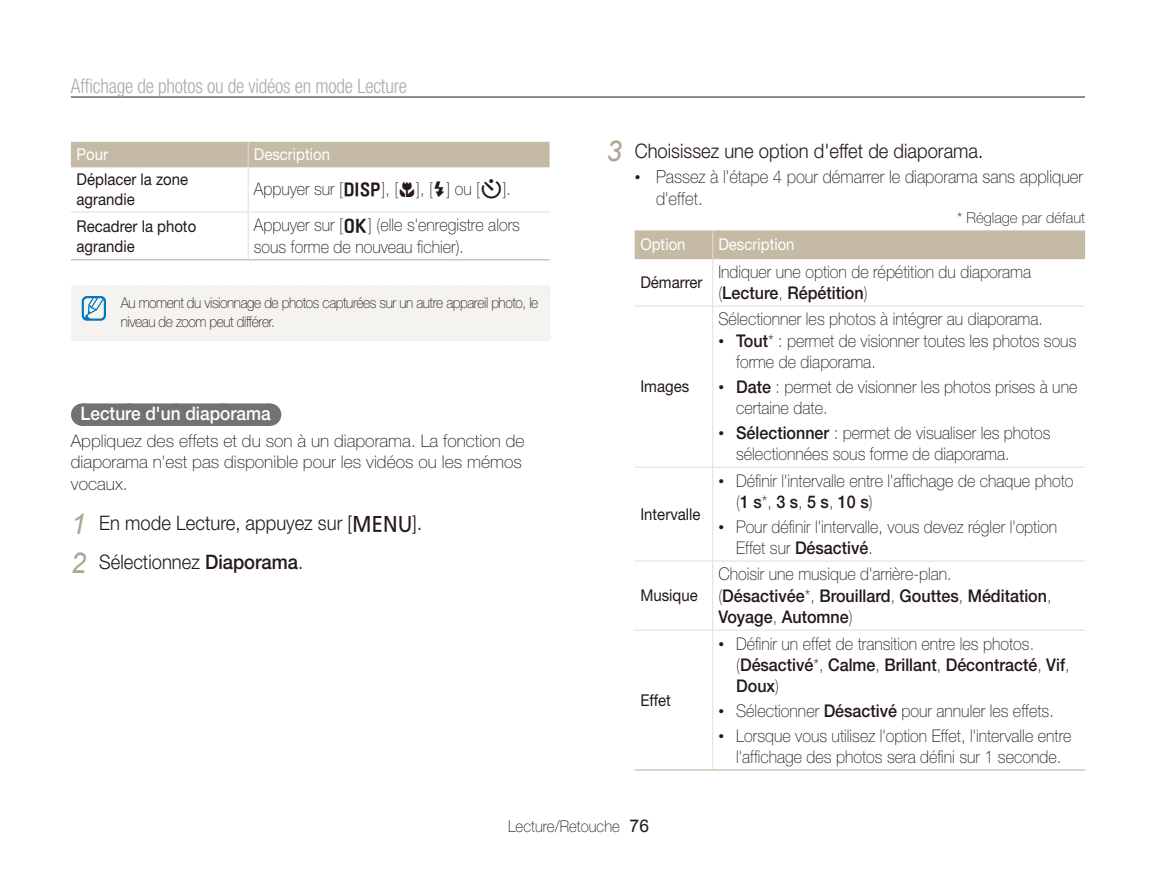
<style>
.page{position:relative;width:1156px;height:872px;background:#fff}
.page>*{position:absolute;margin:0;border:0;box-sizing:border-box;transform-origin:0 0}
.t1{font:300 20px/39px "Helvetica Neue";color:#231916;scale:.92 1}
.t2{font:300 condensed 20px "Helvetica Neue";letter-spacing:-.01em;color:#ababac;scale:.96 1}
.t3{font:500 18.75px "Helvetica Neue";color:#fff;scale:.92 1}
.t4{font:100 18px/21.8px "Helvetica Neue";color:#231916;scale:.92 1}
.t5{font:100 17.5px/21.2px "Helvetica Neue";color:#231916;scale:.92 1}
.t6{font:100 17.5px/21.2px "Helvetica Neue";color:#231916}
.t7{font:500 17.5px/21.2px "Helvetica Neue";color:#231916;scale:.92 1}
.t8{font:16.25px/20px "Helvetica Neue";color:#231916;scale:.92 1}
.t9{font:16.25px "Helvetica Neue";color:#fff;scale:.92 1}
.t10{font:100 16.25px "Helvetica Neue";color:#231916;scale:.92 1}
.t11{font:100 15px/18.8px "Helvetica Neue";letter-spacing:-.03em;color:#231916;scale:.92 1}
.t12{font:100 15px "Helvetica Neue";color:#231916}
.s1{font-family:"PL110";font-weight:400}
.s2{font-family:"Arial";font-weight:400;font-style:italic;font-size:28.75px;color:#afa590}
.s3{font-weight:500}
.s4{font-family:"Arial";font-weight:400;font-size:16.25px}
.s5{font-weight:100}
.s6{font-family:"Arial";font-weight:400;font-size:17.5px}
</style>
<div class="page">
<hr style="left:71px;top:97px;width:1013px;height:1px;background:#231916">
<hr style="left:712px;top:259px;width:1px;height:47px;background:#e4dfd3">
<hr style="left:634px;top:306px;width:450px;height:1px;background:#e4dfd3">
<hr style="left:712px;top:306px;width:1px;height:161px;background:#e4dfd3">
<hr style="left:634px;top:467px;width:450px;height:1px;background:#e4dfd3">
<hr style="left:712px;top:467px;width:1px;height:93px;background:#e4dfd3">
<hr style="left:634px;top:560px;width:450px;height:1px;background:#e4dfd3">
<hr style="left:712px;top:561px;width:1px;height:68px;background:#e4dfd3">
<hr style="left:634px;top:629px;width:450px;height:1px;background:#e4dfd3">
<hr style="left:712px;top:630px;width:1px;height:139px;background:#e4dfd3">
<hr style="left:634px;top:769px;width:450px;height:1px;background:#c5baa5">
<div style="left:634px;top:230px;width:450px;height:29px;background:#c5baa5"></div>
<div style="left:82px;top:403px;width:187px;height:23px;background:#727272"></div>
<svg style="left:129px;top:403px;width:117px;height:1px"></svg>
<svg style="left:269px;top:403px;width:1px;height:23px"></svg>
<hr style="left:248px;top:167px;width:1px;height:45px;background:#e4dfd3">
<hr style="left:71px;top:211px;width:177px;height:1px;background:#e4dfd3">
<hr style="left:248px;top:211px;width:301px;height:1px;background:#e4dfd3">
<hr style="left:248px;top:212px;width:1px;height:47px;background:#e4dfd3">
<hr style="left:71px;top:259px;width:177px;height:1px;background:#c5baa5">
<hr style="left:248px;top:259px;width:301px;height:1px;background:#c5baa5">
<div style="left:71px;top:142px;width:478px;height:25px;background:#c5baa5"></div>
<div style="left:71px;top:285px;width:479px;height:56px;background:#f5f3ef"></div>
<p class="t2" style="left:71px;top:79px;width:351px">Affichage de photos ou de vidéos en mode Lecture</p>
<p class="t9" style="left:77px;top:149px;width:36px">Pour</p>
<p class="t9" style="left:254px;top:149px;width:84px">Description</p>
<p class="t8" style="left:77px;top:171px;width:123px">Déplacer la zone agrandie</p>
<p class="t5" style="left:254px;top:180px;width:281px">Appuyer sur [<span class="s1">D</span>], [<span class="s1">C</span>], [<span class="s1">F</span>] ou [<span class="s1">T</span>].</p>
<p class="t8" style="left:77px;top:217px;width:132px">Recadrer la photo agrandie</p>
<p class="t5" style="left:254px;top:216px;width:290px">Appuyer sur [<span class="s1">O</span>] (elle s'enregistre alors sous forme de nouveau fichier).</p>
<p class="t11" style="left:121px;top:294px;width:455px">Au moment du visionnage de photos capturées sur un autre appareil photo, le niveau de zoom peut différer.</p>
<p class="t3" style="left:80px;top:407px;width:208px">Lecture d'un diaporama</p>
<p class="t6" style="left:71px;top:432px;width:455px">Appliquez des effets et du son à un diaporama. La fonction de diaporama n'est pas disponible pour les vidéos ou les mémos vocaux.</p>
<p class="t1" style="left:71px;top:505px;width:383px"><span class="s2">1</span> En mode Lecture, appuyez sur [<span class="s1">M</span>].<br><span class="s2">2</span> Sélectionnez <span class="s3">Diaporama</span>.</p>
<p class="t1" style="left:606px;top:133px;width:411px"><span class="s2">3</span> Choisissez une option d'effet de diaporama.</p>
<p class="t4" style="left:656px;top:167px;width:465px;text-indent:-21px"><span class="s4">•</span> Passez à l'étape 4 pour démarrer le diaporama sans appliquer d'effet.</p>
<p class="t12" style="left:956px;top:213px;width:129px">* Réglage par défaut</p>
<p class="t9" style="left:640px;top:239px;width:51px">Option</p>
<p class="t9" style="left:718px;top:239px;width:84px">Description</p>
<p class="t8" style="left:640px;top:274px;width:69px">Démarrer</p>
<p class="t5" style="left:718px;top:262px;width:341px">Indiquer une option de répétition du diaporama (<span class="s3">Lecture</span>, <span class="s3">Répétition</span>)</p>
<p class="t8" style="left:640px;top:378px;width:54px">Images</p>
<p class="t8" style="left:640px;top:505px;width:67px">Intervalle</p>
<p class="t8" style="left:640px;top:587px;width:64px">Musique</p>
<p class="t8" style="left:640px;top:691px;width:35px">Effet</p>
<p class="t5" style="left:718px;top:310px;width:354px">Sélectionner les photos à intégrer au diaporama.</p>
<p class="t5" style="left:736px;top:331px;width:371px;text-indent:-18px"><span class="s4">•</span> <span class="s3">Tout</span>* : permet de visionner toutes les photos sous forme de diaporama.</p>
<p class="t5" style="left:736px;top:377px;width:372px;text-indent:-18px"><span class="s4">•</span> <span class="s3">Date</span> : permet de visionner les photos prises à une certaine date.</p>
<p class="t5" style="left:736px;top:423px;width:343px;text-indent:-18px"><span class="s4">•</span> <span class="s3">Sélectionner</span> : permet de visualiser les photos sélectionnées sous forme de diaporama.</p>
<p class="t5" style="left:736px;top:471px;width:368px;text-indent:-18px"><span class="s4">•</span> Définir l'intervalle entre l'affichage de chaque photo (<span class="s3">1 s</span>*, <span class="s3">3 s</span>, <span class="s3">5 s</span>, <span class="s3">10 s</span>)</p>
<p class="t5" style="left:736px;top:517px;width:350px;text-indent:-18px"><span class="s4">•</span> Pour définir l'intervalle, vous devez régler l'option<br>Effet sur <span class="s3">Désactivé</span>.</p>
<p class="t7" style="left:718px;top:565px;width:363px"><span class="s5">Choisir une musique d'arrière-plan. (</span>Désactivée<span class="s5">*,</span> Brouillard<span class="s5">,</span> Gouttes<span class="s5">,</span> Méditation<span class="s5">,<br></span>Voyage<span class="s5">,</span> Automne<span class="s5">)</span></p>
<p class="t5" style="left:736px;top:634px;width:364px;text-indent:-18px"><span class="s4">•</span> Définir un effet de transition entre les photos. (<span class="s3">Désactivé</span>*, <span class="s3">Calme</span>, <span class="s3">Brillant</span>, <span class="s3">Décontracté</span>, <span class="s3">Vif</span>,<br><span class="s3">Doux</span>)</p>
<p class="t5" style="left:718px;top:701px;width:366px"><span class="s4">•</span> Sélectionner <span class="s3">Désactivé</span> pour annuler les effets.</p>
<p class="t5" style="left:718px;top:726px;width:385px;text-align:center"><span class="s4">•</span> Lorsque vous utilisez l'option Effet, l'intervalle entre l'affichage des photos sera défini sur 1 seconde.</p>
<p class="t10" style="left:508px;top:820px;width:155px">Lecture/Retouche <span class="s6">76</span></p>
</div>
